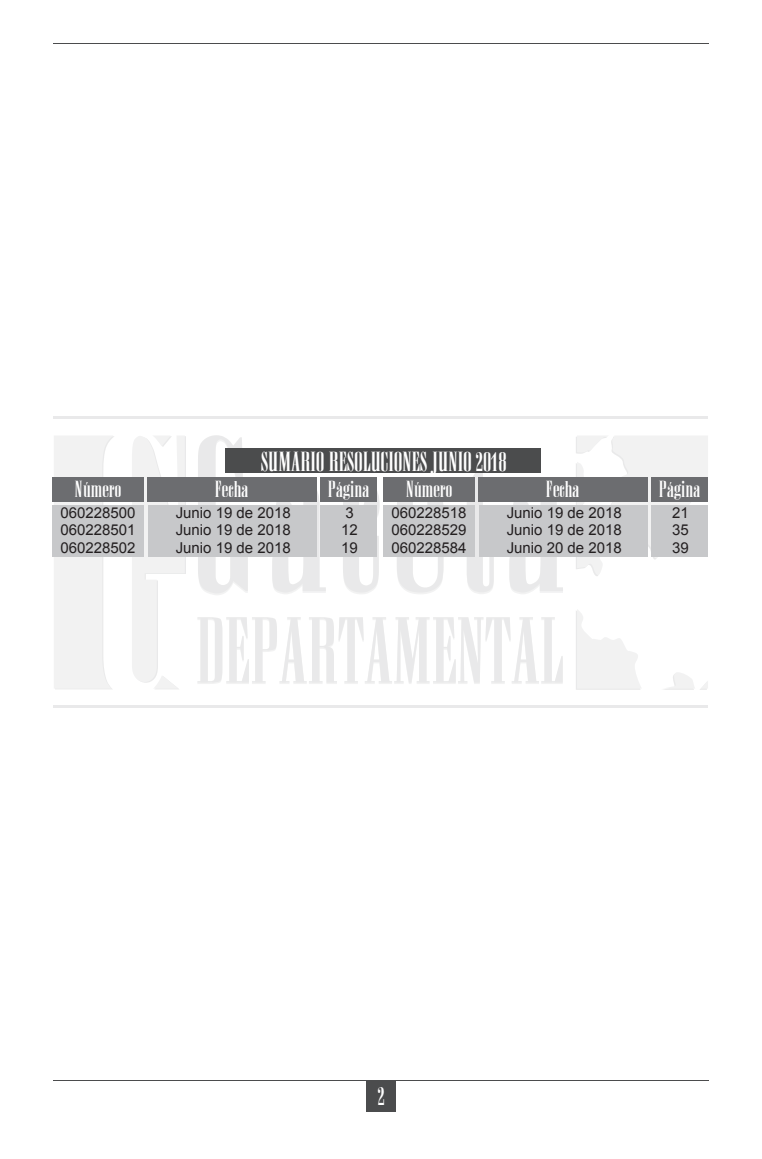
<style>
.page{position:relative;width:762px;height:1159px;background:#fff}
.page>*{position:absolute;margin:0;border:0;box-sizing:border-box;transform-origin:0 0}
.t1{font:23.75px "Anatevka";color:#fff}
.t2{font:22.5px "Anatevka";color:#fff}
.t3{font:20px "Anatevka";color:#fff}
.t4{font:15px "Arial";color:#231f20}
</style>
<div class="page">
<svg style="left:198px;top:435px;width:55px;height:160px"></svg>
<svg style="left:272px;top:481px;width:54px;height:113px"></svg>
<svg style="left:343px;top:492px;width:36px;height:102px"></svg>
<svg style="left:397px;top:502px;width:46px;height:92px"></svg>
<svg style="left:458px;top:473px;width:36px;height:121px"></svg>
<svg style="left:509px;top:502px;width:54px;height:92px"></svg>
<svg style="left:197px;top:617px;width:366px;height:67px"></svg>
<hr style="left:54px;top:705px;width:654px;height:2px;background:#4b4c4d">
<hr style="left:54px;top:416px;width:654px;height:2px;background:#4b4c4d">
<svg style="left:132px;top:436px;width:54px;height:253px"></svg>
<svg style="left:54px;top:436px;width:61px;height:253px"></svg>
<svg style="left:576px;top:436px;width:132px;height:140px"></svg>
<svg style="left:664px;top:672px;width:44px;height:18px"></svg>
<svg style="left:576px;top:610px;width:65px;height:80px"></svg>
<div style="left:366px;top:1080px;width:30px;height:31px;background:#4b4c4d"></div>
<hr style="left:53px;top:1080px;width:656px;height:1px;background:#4b4c4d">
<hr style="left:53px;top:43px;width:656px;height:1px;background:#4b4c4d">
<div style="left:52px;top:477px;width:91px;height:25px;background:#6c6d70"></div>
<div style="left:383px;top:477px;width:91px;height:25px;background:#6c6d70"></div>
<div style="left:147px;top:477px;width:169px;height:25px;background:#6c6d70"></div>
<div style="left:478px;top:477px;width:169px;height:25px;background:#6c6d70"></div>
<div style="left:320px;top:477px;width:57px;height:25px;background:#6c6d70"></div>
<div style="left:651px;top:477px;width:57px;height:25px;background:#6c6d70"></div>
<div style="left:52px;top:506px;width:91px;height:51px;background:#c7c8ca"></div>
<div style="left:383px;top:506px;width:91px;height:51px;background:#c7c8ca"></div>
<div style="left:148px;top:506px;width:168px;height:51px;background:#c7c8ca"></div>
<div style="left:479px;top:506px;width:168px;height:51px;background:#c7c8ca"></div>
<div style="left:320px;top:506px;width:57px;height:51px;background:#c7c8ca"></div>
<div style="left:651px;top:506px;width:57px;height:51px;background:#c7c8ca"></div>
<div style="left:225px;top:448px;width:316px;height:25px;background:#4b4c4d"></div>
<p class="t1" style="left:260px;top:447px;width:247px">SUMARIO RESOLUCIONES JUNIO 2018</p>
<p class="t3" style="left:75px;top:477px;width:47px">Número</p>
<p class="t3" style="left:406px;top:477px;width:47px">Número</p>
<p class="t4" style="left:60px;top:502px;width:77px">060228500</p>
<p class="t4" style="left:60px;top:520px;width:77px">060228501</p>
<p class="t4" style="left:60px;top:537px;width:77px">060228502</p>
<p class="t3" style="left:215px;top:477px;width:35px">Fecha</p>
<p class="t3" style="left:545px;top:477px;width:35px">Fecha</p>
<p class="t4" style="left:176px;top:502px;width:117px">Junio 19 de 2018</p>
<p class="t4" style="left:176px;top:520px;width:117px">Junio 19 de 2018</p>
<p class="t4" style="left:176px;top:537px;width:117px">Junio 19 de 2018</p>
<p class="t3" style="left:327px;top:477px;width:43px">Página</p>
<p class="t3" style="left:658px;top:477px;width:43px">Página</p>
<p class="t4" style="left:345px;top:502px;width:10px">3</p>
<p class="t4" style="left:341px;top:520px;width:18px">12</p>
<p class="t4" style="left:341px;top:537px;width:18px">19</p>
<p class="t4" style="left:391px;top:502px;width:77px">060228518</p>
<p class="t4" style="left:391px;top:520px;width:77px">060228529</p>
<p class="t4" style="left:391px;top:537px;width:77px">060228584</p>
<p class="t4" style="left:507px;top:502px;width:117px">Junio 19 de 2018</p>
<p class="t4" style="left:507px;top:520px;width:117px">Junio 19 de 2018</p>
<p class="t4" style="left:507px;top:537px;width:117px">Junio 20 de 2018</p>
<p class="t4" style="left:672px;top:502px;width:18px">21</p>
<p class="t4" style="left:672px;top:520px;width:18px">35</p>
<p class="t4" style="left:672px;top:537px;width:18px">39</p>
<p class="t2" style="left:377px;top:1082px;width:9px">2</p>
</div>
